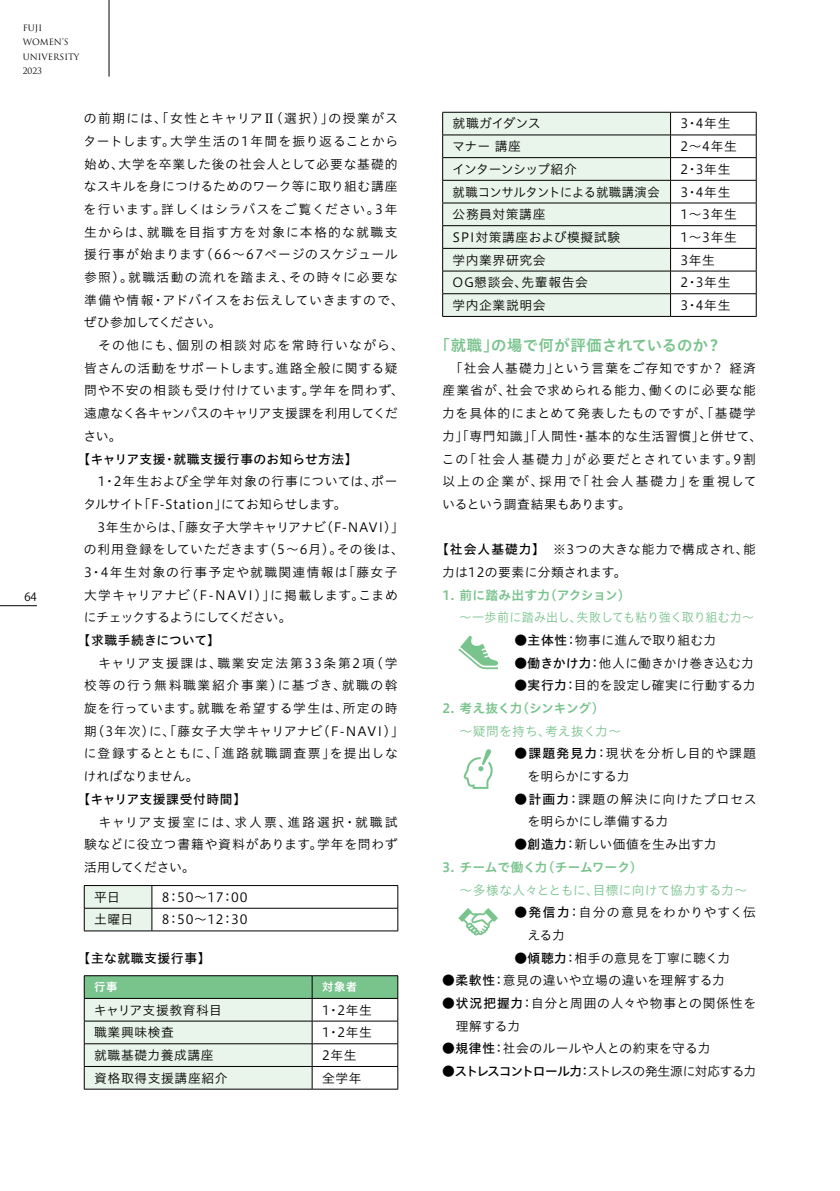
<style>
.page{position:relative;width:840px;height:1191px;background:#fff}
.page>*{position:absolute;margin:0;border:0;box-sizing:border-box;transform-origin:0 0}
.t1{font:15.4px "Hiragino UD Sans Std N W6";letter-spacing:.02em;color:#79c38d}
.t2{font:12.8px/22.6px "Hiragino UD Sans Std N W3";letter-spacing:.05em;color:#000}
.t3{font:12.8px/22.6px "Hiragino UD Sans Std N W3";letter-spacing:.085em;color:#000}
.t4{font:12.8px "Hiragino UD Sans Std N W3";letter-spacing:.02em;color:#000}
.t5{font:12.8px "Hiragino UD Sans Std N W5";letter-spacing:.045em;color:#000}
.t6{font:12.8px "Hiragino UD Sans Std N W3";letter-spacing:.005em;color:#79c38d}
.t7{font:12.8px "Hiragino UD Sans Std N W6";letter-spacing:-.02em;color:#79c38d}
.t8{font:12.8px "Hiragino UD Sans Std N W3";letter-spacing:-.045em;color:#000}
.t9{font:12.8px "Hiragino UD Sans Std N W3";letter-spacing:.005em;color:#79c38d;scale:.94 1}
.t10{font:12.8px/22.6px "Hiragino UD Sans Std N W3";letter-spacing:.075em;color:#000}
.t11{font:12.8px "Hiragino UD Sans Std N W3";letter-spacing:.025em;color:#000}
.t12{font:12.8px "Hiragino UD Sans Std N W3";letter-spacing:.01em;color:#000}
.t13{font:12.8px "Hiragino UD Sans Std N W3";letter-spacing:.03em;color:#000}
.t14{font:12.8px "Hiragino UD Sans Std N W3";letter-spacing:-.01em;color:#000;scale:.96 1}
.t15{font:12.8px "Hiragino UD Sans Std N W6";letter-spacing:.01em;color:#79c38d}
.t16{font:12.8px "Hiragino UD Sans Std N W3";letter-spacing:.015em;color:#000}
.t17{font:12.8px "Hiragino UD Sans Std N W5";color:#000}
.t18{font:12.8px "Hiragino UD Sans Std N W3";letter-spacing:-.035em;color:#000}
.t19{font:12.8px "Hiragino UD Sans Std N W3";letter-spacing:-.015em;color:#000}
.t20{font:11.4px "Hiragino UD Sans Std N W6";color:#fff}
.t21{font:11.4px "Koz Go Pr 6 N";color:#000}
.t22{font:8.6px/14.2px "Trajan Pro";color:#000}
.s1{font-family:"Hiragino UD Serif Std N W4"}
.s2{font-family:"Hiragino UD Sans Std N W5"}
</style>
<div class="page">
<hr style="left:109px;top:0;width:1px;height:77px;background:#000">
<svg style="left:463px;top:749px;width:29px;height:40px"></svg>
<svg style="left:458px;top:635px;width:40px;height:34px"></svg>
<svg style="left:458px;top:908px;width:39px;height:27px"></svg>
<hr style="left:152px;top:885px;width:246px;height:1px;background:#000">
<hr style="left:152px;top:908px;width:246px;height:1px;background:#000">
<svg style="left:84px;top:885px;width:68px;height:45px;background:#dae4db"></svg>
<svg style="left:397px;top:885px;width:1px;height:45px"></svg>
<hr style="left:84px;top:930px;width:68px;height:1px;background:#000">
<hr style="left:152px;top:930px;width:246px;height:1px;background:#000">
<svg style="left:84px;top:975px;width:314px;height:113px"></svg>
<hr style="left:84px;top:1088px;width:228px;height:1px;background:#000">
<hr style="left:312px;top:1088px;width:86px;height:1px;background:#000">
<div style="left:443px;top:113px;width:226px;height:203px;background:#e9f4ea"></div>
<hr style="left:442px;top:112px;width:228px;height:1px;background:#000">
<hr style="left:670px;top:112px;width:86px;height:1px;background:#000">
<hr style="left:442px;top:135px;width:228px;height:1px;background:#000">
<hr style="left:670px;top:135px;width:86px;height:1px;background:#000">
<hr style="left:442px;top:157px;width:228px;height:1px;background:#000">
<hr style="left:670px;top:157px;width:86px;height:1px;background:#000">
<hr style="left:442px;top:180px;width:228px;height:1px;background:#000">
<hr style="left:670px;top:180px;width:86px;height:1px;background:#000">
<hr style="left:442px;top:203px;width:228px;height:1px;background:#000">
<hr style="left:670px;top:203px;width:86px;height:1px;background:#000">
<hr style="left:442px;top:225px;width:228px;height:1px;background:#000">
<hr style="left:670px;top:225px;width:86px;height:1px;background:#000">
<hr style="left:442px;top:248px;width:228px;height:1px;background:#000">
<hr style="left:670px;top:248px;width:86px;height:1px;background:#000">
<hr style="left:442px;top:271px;width:228px;height:1px;background:#000">
<hr style="left:670px;top:271px;width:86px;height:1px;background:#000">
<hr style="left:442px;top:293px;width:228px;height:1px;background:#000">
<svg style="left:442px;top:112px;width:1px;height:204px"></svg>
<hr style="left:670px;top:293px;width:86px;height:1px;background:#000">
<svg style="left:669px;top:112px;width:1px;height:204px"></svg>
<svg style="left:755px;top:112px;width:1px;height:204px"></svg>
<hr style="left:442px;top:316px;width:228px;height:1px;background:#000">
<hr style="left:670px;top:316px;width:86px;height:1px;background:#000">
<hr style="left:0;top:605px;width:37px;height:1px;background:#000">
<p class="t22" style="left:23px;top:21px;width:58px">FUJI<br>WOMEN’S<br>UNIVERSITY<br>2023</p>
<p class="t21" style="left:24px;top:590px;width:14px">64</p>
<p class="t2" style="left:83px;top:106px;width:322px">の前期には、「女性とキャリア<span class="s1">Ⅱ</span>（選択）」の授業がスタートします。大学生活の1年間を振り返ることから始め、大学を卒業した後の社会人として必要な基礎的なスキルを身につけるためのワーク等に取り組む講座を行います。詳しくはシラバスをご覧ください。3年生からは、就職を目指す方を対象に本格的な就職支援行事が始まります（66～67ページのスケジュール参照）。就職活動の流れを踏まえ、その時々に必要な準備や情報・アドバイスをお伝えしていきますので、ぜひ参加してください。<br>　その他にも、個別の相談対応を常時行いながら、皆さんの活動をサポートします。進路全般に関する疑問や不安の相談も受け付けています。学年を問わず、遠慮なく各キャンパスのキャリア支援課を利用してください。</p>
<p class="t5" style="left:78px;top:449px;width:281px">【キャリア支援・就職支援行事のお知らせ方法】</p>
<p class="t2" style="left:83px;top:469px;width:322px">　1・2年生および全学年対象の行事については、ポータルサイト「F-Station」にてお知らせします。<br>　3年生からは、「藤女子大学キャリアナビ（F-NAVI）」の利用登録をしていただきます（5～6月）。その後は、<br>3・4年生対象の行事予定や就職関連情報は「藤女子大学キャリアナビ（F-NAVI）」に掲載します。こまめにチェックするようにしてください。</p>
<p class="t17" style="left:78px;top:630px;width:144px">【求職手続きについて】</p>
<p class="t3" style="left:84px;top:651px;width:321px">　キャリア支援課は、職業安定法第33条第2項（学校等の行う無料職業紹介事業）に基づき、就職の斡旋を行っています。就職を希望する学生は、所定の時期（3年次）に、「藤女子大学キャリアナビ（F-NAVI）」に登録するとともに、「進路就職調査票」を提出しなければなりません。</p>
<p class="t5" style="left:78px;top:789px;width:170px">【キャリア支援課受付時間】</p>
<p class="t2" style="left:84px;top:809px;width:315px;text-align:justify">　キャリア支援室には、求人票、進路選択・就職試験などに役立つ書籍や資料があります。学年を問わず活用してください。</p>
<p class="t2" style="left:94px;top:885px;width:27px">平日</p>
<p class="t2" style="left:162px;top:885px;width:87px">8：50～17：00</p>
<p class="t2" style="left:94px;top:907px;width:41px">土曜日</p>
<p class="t2" style="left:162px;top:907px;width:87px">8：50～12：30</p>
<p class="t5" style="left:78px;top:948px;width:134px">【主な就職支援行事】</p>
<p class="t20" style="left:94px;top:978px;width:25px">行事</p>
<p class="t20" style="left:322px;top:978px;width:37px">対象者</p>
<p class="t4" style="left:94px;top:1000px;width:130px">キャリア支援教育科目</p>
<p class="t2" style="left:322px;top:997px;width:51px">1・2年生</p>
<p class="t2" style="left:94px;top:1020px;width:81px">職業興味検査</p>
<p class="t2" style="left:322px;top:1020px;width:51px">1・2年生</p>
<p class="t2" style="left:94px;top:1043px;width:121px">就職基礎力養成講座</p>
<p class="t2" style="left:322px;top:1043px;width:36px">2年生</p>
<p class="t2" style="left:94px;top:1065px;width:135px">資格取得支援講座紹介</p>
<p class="t2" style="left:322px;top:1065px;width:41px">全学年</p>
<p class="t19" style="left:452px;top:114px;width:89px">就職ガイダンス</p>
<p class="t2" style="left:680px;top:112px;width:51px">3・4年生</p>
<p class="t2" style="left:452px;top:134px;width:70px">マナー 講座</p>
<p class="t2" style="left:680px;top:134px;width:58px">2～4年生</p>
<p class="t18" style="left:452px;top:159px;width:126px">インターンシップ紹介</p>
<p class="t2" style="left:680px;top:157px;width:51px">2・3年生</p>
<p class="t14" style="left:452px;top:182px;width:217px">就職コンサルタントによる就職講演会</p>
<p class="t2" style="left:680px;top:180px;width:51px">3・4年生</p>
<p class="t2" style="left:452px;top:202px;width:94px">公務員対策講座</p>
<p class="t2" style="left:680px;top:202px;width:58px">1～3年生</p>
<p class="t2" style="left:452px;top:225px;width:169px">SPI対策講座および模擬試験</p>
<p class="t2" style="left:680px;top:225px;width:58px">1～3年生</p>
<p class="t2" style="left:452px;top:248px;width:94px">学内業界研究会</p>
<p class="t2" style="left:680px;top:248px;width:36px">3年生</p>
<p class="t2" style="left:452px;top:270px;width:137px">OG懇談会、先輩報告会</p>
<p class="t2" style="left:680px;top:270px;width:51px">2・3年生</p>
<p class="t2" style="left:452px;top:293px;width:94px">学内企業説明会</p>
<p class="t2" style="left:680px;top:293px;width:51px">3・4年生</p>
<p class="t1" style="left:434px;top:333px;width:288px">「就職」の場で何が評価されているのか？</p>
<p class="t2" style="left:441px;top:356px;width:322px">　「社会人基礎力」という言葉をご存知ですか？ 経済産業省が、社会で求められる能力、働くのに必要な能力を具体的にまとめて発表したものですが、「基礎学力」「専門知識」「人間性・基本的な生活習慣」と併せて、この「社会人基礎力」が必要だとされています。9割以上の企業が、採用で「社会人基礎力」を重視しているという調査結果もあります。</p>
<p class="t2" style="left:442px;top:537px;width:315px;text-indent:-6px"><span class="s2">【社会人基礎力】</span>　※3つの大きな能力で構成され、能力は12の要素に分類されます。</p>
<p class="t15" style="left:442px;top:585px;width:183px">1. 前に踏み出す力(アクション)</p>
<p class="t9" style="left:459px;top:608px;width:315px">～一歩前に踏み出し、失敗しても粘り強く取り組む力～</p>
<p class="t16" style="left:514px;top:630px;width:203px"><span class="s2">●主体性</span>：物事に進んで取り組む力</p>
<p class="t12" style="left:514px;top:653px;width:241px"><span class="s2">●働きかけ力</span>：他人に働きかけ巻き込む力</p>
<p class="t4" style="left:514px;top:676px;width:243px"><span class="s2">●実行力</span>：目的を設定し確実に行動する力</p>
<p class="t7" style="left:442px;top:698px;width:163px">2. 考え抜く力（シンキング）</p>
<p class="t6" style="left:459px;top:721px;width:163px">～疑問を持ち、考え抜く力～</p>
<p class="t2" style="left:514px;top:741px;width:243px"><span class="s2">●課題発見力</span>：現状を分析し目的や課題　を明らかにする力</p>
<p class="t2" style="left:514px;top:787px;width:243px"><span class="s2">●計画力</span>：課題の解決に向けたプロセス　を明らかにし準備する力</p>
<p class="t4" style="left:514px;top:834px;width:204px"><span class="s2">●創造力</span>：新しい価値を生み出す力</p>
<p class="t7" style="left:442px;top:857px;width:202px">3. チームで働く力（チームワーク）</p>
<p class="t6" style="left:459px;top:880px;width:289px">～多様な人々とともに、目標に向けて協力する力～</p>
<p class="t10" style="left:514px;top:900px;width:243px"><span class="s2">●発信力</span>：自分の意見をわかりやすく伝　える力</p>
<p class="t13" style="left:514px;top:948px;width:217px"><span class="s2">●傾聴力</span>：相手の意見を丁寧に聴く力</p>
<p class="t11" style="left:442px;top:970px;width:284px"><span class="s2">●柔軟性</span>：意見の違いや立場の違いを理解する力</p>
<p class="t2" style="left:442px;top:991px;width:315px"><span class="s2">●状況把握力</span>：自分と周囲の人々や物事との関係性を　理解する力</p>
<p class="t4" style="left:442px;top:1038px;width:269px"><span class="s2">●規律性</span>：社会のルールや人との約束を守る力</p>
<p class="t8" style="left:442px;top:1061px;width:315px"><span class="s2">●ストレスコントロール力</span>：ストレスの発生源に対応する力</p>
</div>
